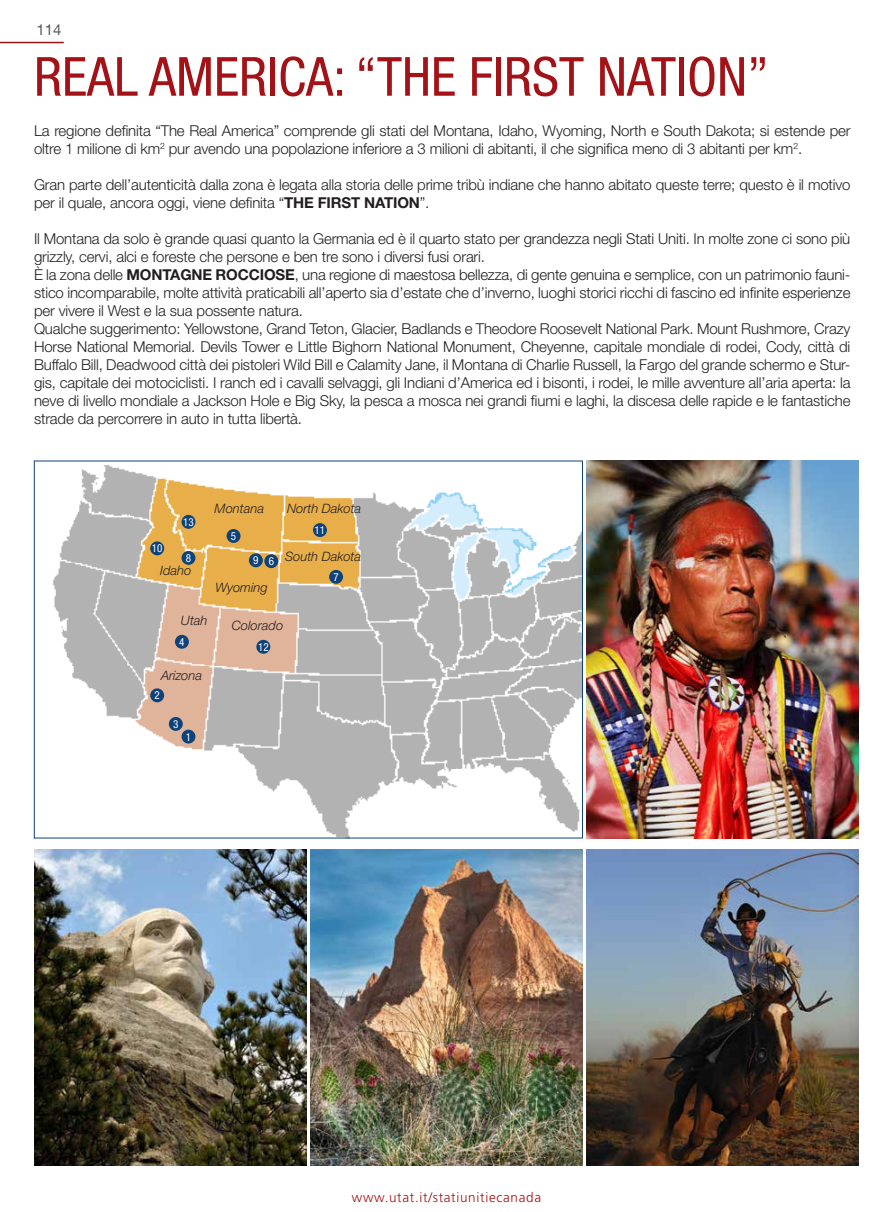
<style>
.page{position:relative;width:893px;height:1212px;background:#fff}
.page>*{position:absolute;margin:0;border:0;box-sizing:border-box;transform-origin:0 0}
.Tour_Titolo{font:condensed 54px "Helvetica Neue LT Std";color:#a21217}
.Descr_Hotel{font:300 15px/18px "Helvetica Neue LT Std";letter-spacing:-.01em;color:#231f20}
.t1{font:15px "Helvetica Neue LT Std";color:#57585a}
.t2{font:300 13.5px "Frutiger LT Std";letter-spacing:.05em;color:#a21217}
.Normale{font:italic 300 12.9px "Helvetica Neue LT Std";color:#231f20}
.t3{font:condensed 11.1px "Helvetica Neue LT Std";color:#fff}
.s1{font-weight:700}
</style>
<div class="page">
<hr style="left:0;top:42px;width:64px;height:1px;background:#a21217">
<img style="left:53px;top:465px;width:528px;height:371px">
<div style="left:264px;top:554px;width:14px;height:14px;background:#0d427a;border-radius:50%"></div>
<div style="left:249px;top:553px;width:14px;height:14px;background:#0d427a;border-radius:50%"></div>
<div style="left:150px;top:541px;width:14px;height:14px;background:#0d427a;border-radius:50%"></div>
<div style="left:182px;top:551px;width:13px;height:14px;background:#0d427a;border-radius:50%"></div>
<div style="left:182px;top:515px;width:13px;height:14px;background:#0d427a;border-radius:50%"></div>
<div style="left:227px;top:529px;width:14px;height:14px;background:#0d427a;border-radius:50%"></div>
<div style="left:329px;top:570px;width:14px;height:14px;background:#0d427a;border-radius:50%"></div>
<div style="left:313px;top:523px;width:14px;height:14px;background:#0d427a;border-radius:50%"></div>
<div style="left:175px;top:635px;width:14px;height:14px;background:#0d427a;border-radius:50%"></div>
<div style="left:182px;top:730px;width:13px;height:13px;background:#0d427a;border-radius:50%"></div>
<div style="left:169px;top:717px;width:14px;height:14px;background:#0d427a;border-radius:50%"></div>
<div style="left:150px;top:688px;width:14px;height:14px;background:#0d427a;border-radius:50%"></div>
<div style="left:256px;top:640px;width:14px;height:14px;background:#0d427a;border-radius:50%"></div>
<img style="left:34px;top:850px;width:273px;height:315px">
<img style="left:310px;top:850px;width:273px;height:315px">
<img style="left:586px;top:850px;width:273px;height:315px">
<img style="left:586px;top:461px;width:273px;height:377px">
<p class="t1" style="left:37px;top:21px;width:27px">114</p>
<p class="Tour_Titolo" style="left:34px;top:45px;width:736px">REAL AMERICA: “THE FIRST NATION”</p>
<p class="Descr_Hotel" style="left:34px;top:121px;width:818px">La regione definita “The Real America” comprende gli stati del Montana, Idaho, Wyoming, North e South Dakota; si estende per oltre 1 milione di km<sup>2</sup> pur avendo una popolazione inferiore a 3 milioni di abitanti, il che significa meno di 3 abitanti per km<sup>2</sup>.</p>
<p class="Descr_Hotel" style="left:34px;top:175px;width:818px">Gran parte dell’autenticità dalla zona è legata alla storia delle prime tribù indiane che hanno abitato queste terre; questo è il motivo per il quale, ancora oggi, viene definita “<span class="s1">THE FIRST NATION</span>”.</p>
<p class="Descr_Hotel" style="left:34px;top:229px;width:818px">Il Montana da solo è grande quasi quanto la Germania ed è il quarto stato per grandezza negli Stati Uniti. In molte zone ci sono più grizzly, cervi, alci e foreste che persone e ben tre sono i diversi fusi orari.</p>
<p class="Descr_Hotel" style="left:34px;top:265px;width:818px;text-align:justify">È la zona delle <span class="s1">MONTAGNE ROCCIOSE</span>, una regione di maestosa bellezza, di gente genuina e semplice, con un patrimonio fauni&shy;stico incomparabile, molte attività praticabili all’aperto sia d’estate che d’inverno, luoghi storici ricchi di fascino ed infinite esperienze per vivere il West e la sua possente natura.</p>
<p class="Descr_Hotel" style="left:34px;top:319px;width:818px;text-align:justify">Qualche suggerimento: Yellowstone, Grand Teton, Glacier, Badlands e Theodore Roosevelt National Park. Mount Rushmore, Crazy Horse National Memorial. Devils Tower e Little Bighorn National Monument, Cheyenne, capitale mondiale di rodei, Cody, città di Buffalo Bill, Deadwood città dei pistoleri Wild Bill e Calamity Jane, il Montana di Charlie Russell, la Fargo del grande schermo e Stur&shy;gis, capitale dei motociclisti. I ranch ed i cavalli selvaggi, gli Indiani d’America ed i bisonti, i rodei, le mille avventure all’aria aperta: la neve di livello mondiale a Jackson Hole e Big Sky, la pesca a mosca nei grandi fiumi e laghi, la discesa delle rapide e le fantastiche strade da percorrere in auto in tutta libertà.</p>
<p class="t3" style="left:152px;top:542px;width:12px">10</p>
<p class="t3" style="left:183px;top:515px;width:12px">13</p>
<p class="t3" style="left:186px;top:551px;width:7px">8</p>
<p class="Normale" style="left:160px;top:562px;width:33px">Idaho</p>
<p class="Normale" style="left:215px;top:501px;width:51px">Montana</p>
<p class="t3" style="left:231px;top:530px;width:7px">5</p>
<p class="t3" style="left:253px;top:554px;width:7px">9</p>
<p class="t3" style="left:269px;top:555px;width:7px">6</p>
<p class="Normale" style="left:215px;top:579px;width:54px">Wyoming</p>
<p class="Normale" style="left:287px;top:500px;width:76px">North Dakota</p>
<p class="t3" style="left:315px;top:524px;width:12px">11</p>
<p class="Normale" style="left:285px;top:548px;width:78px">South Dakota</p>
<p class="t3" style="left:333px;top:570px;width:7px">7</p>
<p class="Normale" style="left:181px;top:612px;width:28px">Utah</p>
<p class="t3" style="left:179px;top:635px;width:7px">4</p>
<p class="Normale" style="left:161px;top:667px;width:43px">Arizona</p>
<p class="t3" style="left:155px;top:689px;width:7px">2</p>
<p class="t3" style="left:173px;top:717px;width:7px">3</p>
<p class="t3" style="left:186px;top:730px;width:7px">1</p>
<p class="Normale" style="left:232px;top:618px;width:53px">Colorado</p>
<p class="t3" style="left:258px;top:640px;width:12px">12</p>
<p class="t2" style="left:352px;top:1189px;width:191px">www.utat.it/statiunitiecanada</p>
</div>
